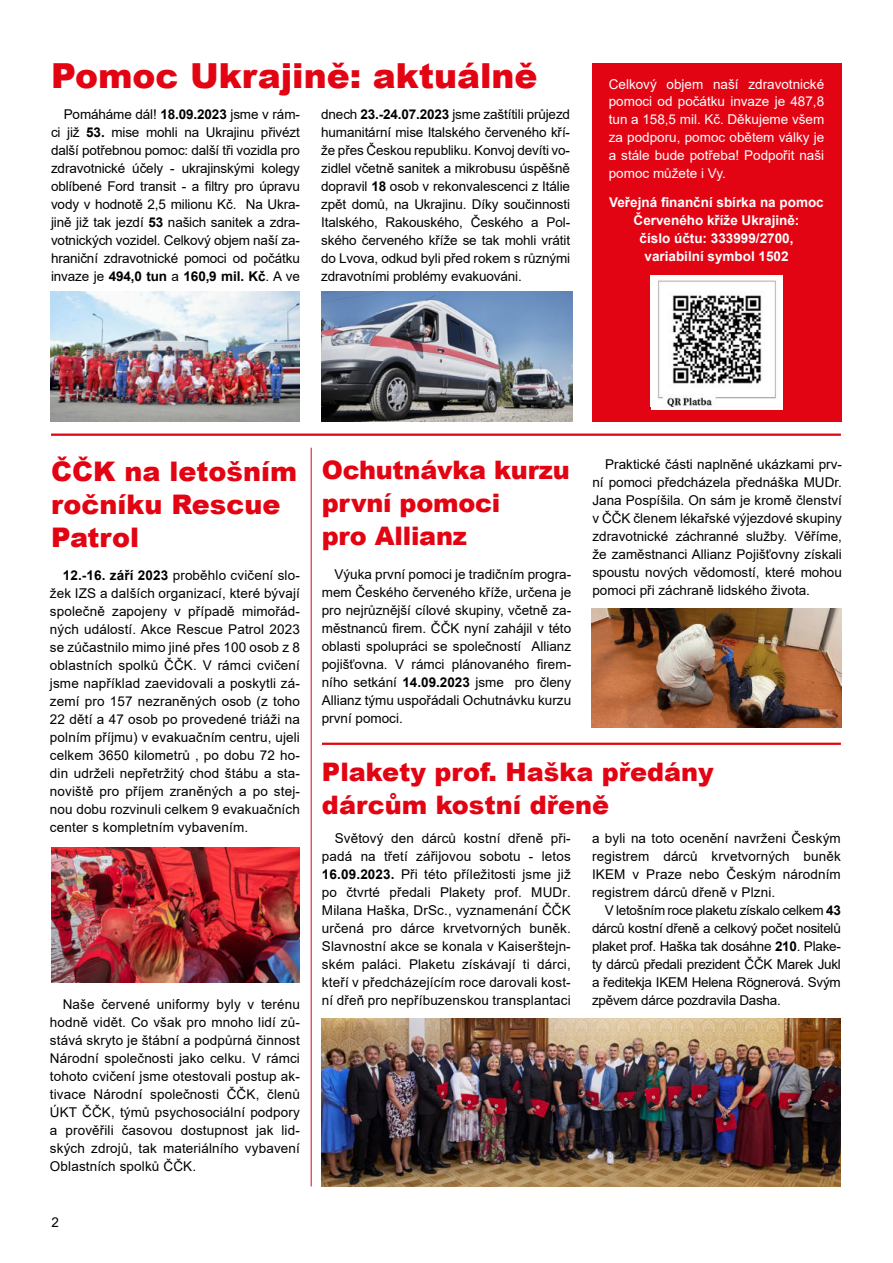
<style>
.page{position:relative;width:893px;height:1263px;background:#fff}
.page>*{position:absolute;margin:0;border:0;box-sizing:border-box;transform-origin:0 0}
.t1{font:900 34.5px "Arial";color:#e30413}
.t2{font:900 27px/33px "Arial";color:#e30413}
.t3{font:900 25.5px/33px "Arial";color:#e30413}
.t4{font:13.5px/18px "Arial";color:#000;text-align:justify}
.t5{font:13.5px/18px "Arial";color:#fff;text-align:justify}
.t6{font:700 13.5px/18px "Arial";color:#fff;text-align:center}
.s1{font-weight:700}
</style>
<div class="page">
<div style="left:592px;top:64px;width:249px;height:358px;background:#e30413"></div>
<div style="left:651px;top:275px;width:132px;height:135px;background:#fff"></div>
<img style="left:657px;top:280px;width:119px;height:126px">
<hr style="left:51px;top:434px;width:790px;height:2px;background:#e30413">
<img style="left:50px;top:291px;width:250px;height:131px">
<img style="left:321px;top:291px;width:251px;height:131px">
<img style="left:51px;top:848px;width:249px;height:135px">
<hr style="left:311px;top:448px;width:1px;height:738px;background:#e30413">
<img style="left:592px;top:609px;width:249px;height:118px">
<hr style="left:322px;top:743px;width:519px;height:2px;background:#e30413">
<img style="left:322px;top:1018px;width:519px;height:168px">
<h1 class="t1" style="left:51px;top:51px;width:488px">Pomoc Ukrajině: aktuálně</h1>
<p class="t4" style="left:51px;top:105px;width:250px;text-indent:13px">Pomáháme dál! <span class="s1">18.09.2023</span> jsme v rám&shy;ci již <span class="s1">53.</span> mise mohli na Ukrajinu přivézt další potřebnou pomoc: další tři vozidla pro zdravotnické účely - ukrajinskými kolegy oblíbené Ford transit - a filtry pro úpravu vody v hodnotě 2,5 milionu Kč. Na Ukra&shy;jině již tak jezdí <span class="s1">53</span> našich sanitek a zdra&shy;votnických vozidel. Celkový objem naší za&shy;hraniční zdravotnické pomoci od počátku invaze je <span class="s1">494,0 tun</span> a <span class="s1">160,9 mil. Kč</span>. A ve</p>
<p class="t4" style="left:321px;top:105px;width:250px">dnech <span class="s1">23.-24.07.2023</span> jsme zaštítili průjezd humanitární mise Italského červeného kří&shy;že přes Českou republiku. Konvoj devíti vo&shy;zidlel včetně sanitek a mikrobusu úspěšně dopravil <span class="s1">18</span> osob v rekonvalescenci z Itálie zpět domů, na Ukrajinu. Díky součinnosti Italského, Rakouského, Českého a Pol&shy;ského červeného kříže se tak mohli vrátit do Lvova, odkud byli před rokem s různými zdravotními problémy evakuováni.</p>
<p class="t5" style="left:609px;top:75px;width:217px">Celkový objem naší zdravotnické pomoci od počátku invaze je 487,8 tun a 158,5 mil. Kč. Děkujeme všem za podporu, pomoc obětem války je a stále bude potřeba! Podpořit naši pomoc můžete i Vy.</p>
<p class="t6" style="left:609px;top:194px;width:216px">Veřejná finanční sbírka na pomoc<br>Červeného kříže Ukrajině:<br>číslo účtu: 333999/2700, variabilní symbol 1502</p>
<h2 class="t2" style="left:51px;top:454px;width:247px">ČČK na letošním ročníku Rescue<br>Patrol</h2>
<h3 class="t3" style="left:322px;top:452px;width:249px">Ochutnávka kurzu první pomoci<br>pro Allianz</h3>
<p class="t4" style="left:322px;top:565px;width:251px;text-indent:13px">Výuka první pomoci je tradičním progra&shy;mem Českého červeného kříže, určena je pro nejrůznější cílové skupiny, včetně za&shy;městnanců firem. ČČK nyní zahájil v této oblasti spolupráci se společností Allianz pojišťovna. V rámci plánovaného firem&shy;ního setkání <span class="s1">14.09.2023</span> jsme pro členy Allianz týmu uspořádali Ochutnávku kurzu první pomoci.</p>
<p class="t4" style="left:592px;top:455px;width:251px;text-indent:13px">Praktické části naplněné ukázkami prv&shy;ní pomoci předcházela přednáška MUDr.<br>Jana Pospíšila. On sám je kromě členství v ČČK členem lékařské výjezdové skupiny zdravotnické záchranné služby. Věříme, že zaměstnanci Allianz Pojišťovny získali spoustu nových vědomostí, které mohou pomoci při záchraně lidského života.</p>
<p class="t4" style="left:50px;top:567px;width:251px;text-indent:13px"><span class="s1">12.-16. září 2023</span> proběhlo cvičení slo&shy;žek IZS a dalších organizací, které bývají společně zapojeny v případě mimořád&shy;ných událostí. Akce Rescue Patrol 2023 se zúčastnilo mimo jiné přes 100 osob z 8 oblastních spolků ČČK. V rámci cvičení jsme například zaevidovali a poskytli zá&shy;zemí pro 157 nezraněných osob (z toho 22 dětí a 47 osob po provedené triáži na polním příjmu) v evakuačním centru, ujeli celkem 3650 kilometrů , po dobu 72 ho&shy;din udrželi nepřetržitý chod štábu a sta&shy;noviště pro příjem zraněných a po stej&shy;nou dobu rozvinuli celkem 9 evakuačních center s kompletním vybavením.</p>
<h3 class="t3" style="left:322px;top:754px;width:393px">Plakety prof. Haška předány dárcům kostní dřeně</h3>
<p class="t4" style="left:322px;top:829px;width:250px;text-indent:13px">Světový den dárců kostní dřeně při&shy;padá na třetí zářijovou sobotu - letos <span class="s1">16.09.2023.</span> Při této příležitosti jsme již po čtvrté předali Plakety prof. MUDr.<br>Milana Haška, DrSc., vyznamenání ČČK určená pro dárce krvetvorných buněk.<br>Slavnostní akce se konala v Kaiserštejn&shy;ském paláci. Plaketu získávají ti dárci, kteří v předcházejícím roce darovali kost&shy;ní dřeň pro nepříbuzenskou transplantaci</p>
<p class="t4" style="left:592px;top:829px;width:250px">a byli na toto ocenění navrženi Českým registrem dárců krvetvorných buněk IKEM v Praze nebo Českým národním registrem dárců dřeně v Plzni.</p>
<p class="t4" style="left:592px;top:901px;width:250px;text-indent:13px">V letošním roce plaketu získalo celkem <span class="s1">43 </span>dárců kostní dřeně a celkový počet nositelů plaket prof. Haška tak dosáhne <span class="s1">210</span>. Plake&shy;ty dárců předali prezident ČČK Marek Jukl a ředitekja IKEM Helena Rögnerová. Svým zpěvem dárce pozdravila Dasha.</p>
<p class="t4" style="left:50px;top:995px;width:251px;text-indent:13px">Naše červené uniformy byly v terénu hodně vidět. Co však pro mnoho lidí zů&shy;stává skryto je štábní a podpůrná činnost Národní společnosti jako celku. V rámci tohoto cvičení jsme otestovali postup ak&shy;tivace Národní společnosti ČČK, členů ÚKT ČČK, týmů psychosociální podpory a prověřili časovou dostupnost jak lid&shy;ských zdrojů, tak materiálního vybavení Oblastních spolků ČČK.</p>
<p class="t4" style="left:51px;top:1213px;width:9px">2</p>
</div>
